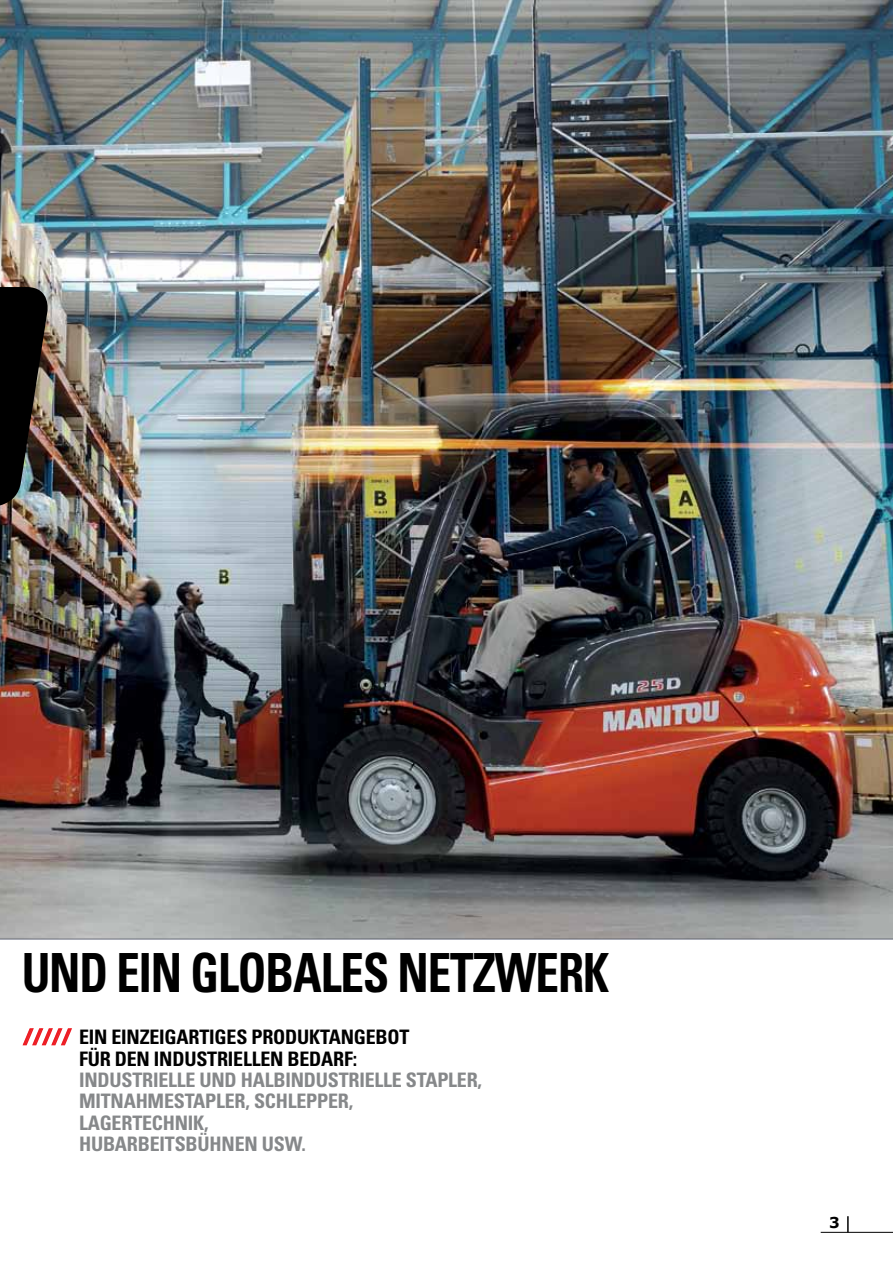
<style>
.page{position:relative;width:893px;height:1263px;background:#fff}
.page>*{position:absolute;margin:0;border:0;box-sizing:border-box;transform-origin:0 0}
.t1{font:700 condensed 54px "Univers";letter-spacing:-.025em;color:#000;scale:.87 1}
.t2{font:700 condensed 19.95px/21.3px "Univers";letter-spacing:-.01em;color:#86888a}
.t3{font:700 condensed 19.95px/21.3px "Univers";letter-spacing:-.01em;color:#000}
.t4{font:700 17.1px "Verdana";color:#ed1d24}
.t5{font:700 15px "Verdana";color:#000}
</style>
<div class="page">
<img style="left:0;top:0;width:893px;height:939px">
<hr style="left:0;top:939px;width:893px;height:1px;background:#757a8b">
<img style="left:0;top:287px;width:51px;height:220px">
<hr style="left:821px;top:1232px;width:72px;height:1px;background:#000">
<svg style="left:847px;top:1216px;width:2px;height:16px"></svg>
<svg style="left:22px;top:1028px;width:50px;height:18px"></svg>
<h1 class="t1" style="left:22px;top:939px;width:677px">UND EIN GLOBALES NETZWERK</h1>
<p class="t3" style="left:79px;top:1026px;width:332px">EIN EINZEIGARTIGES PRODUKTANGEBOT<br>FÜR DEN INDUSTRIELLEN BEDARF:</p>
<p class="t2" style="left:79px;top:1069px;width:404px">INDUSTRIELLE UND HALBINDUSTRIELLE STAPLER,<br>MITNAHMESTAPLER, SCHLEPPER,<br>LAGERTECHNIK,<br>HUBARBEITSBÜHNEN USW.</p>
<p class="t4" style="left:23px;top:1023px;width:52px">/////</p>
<p class="t5" style="left:829px;top:1212px;width:12px">3</p>
</div>
